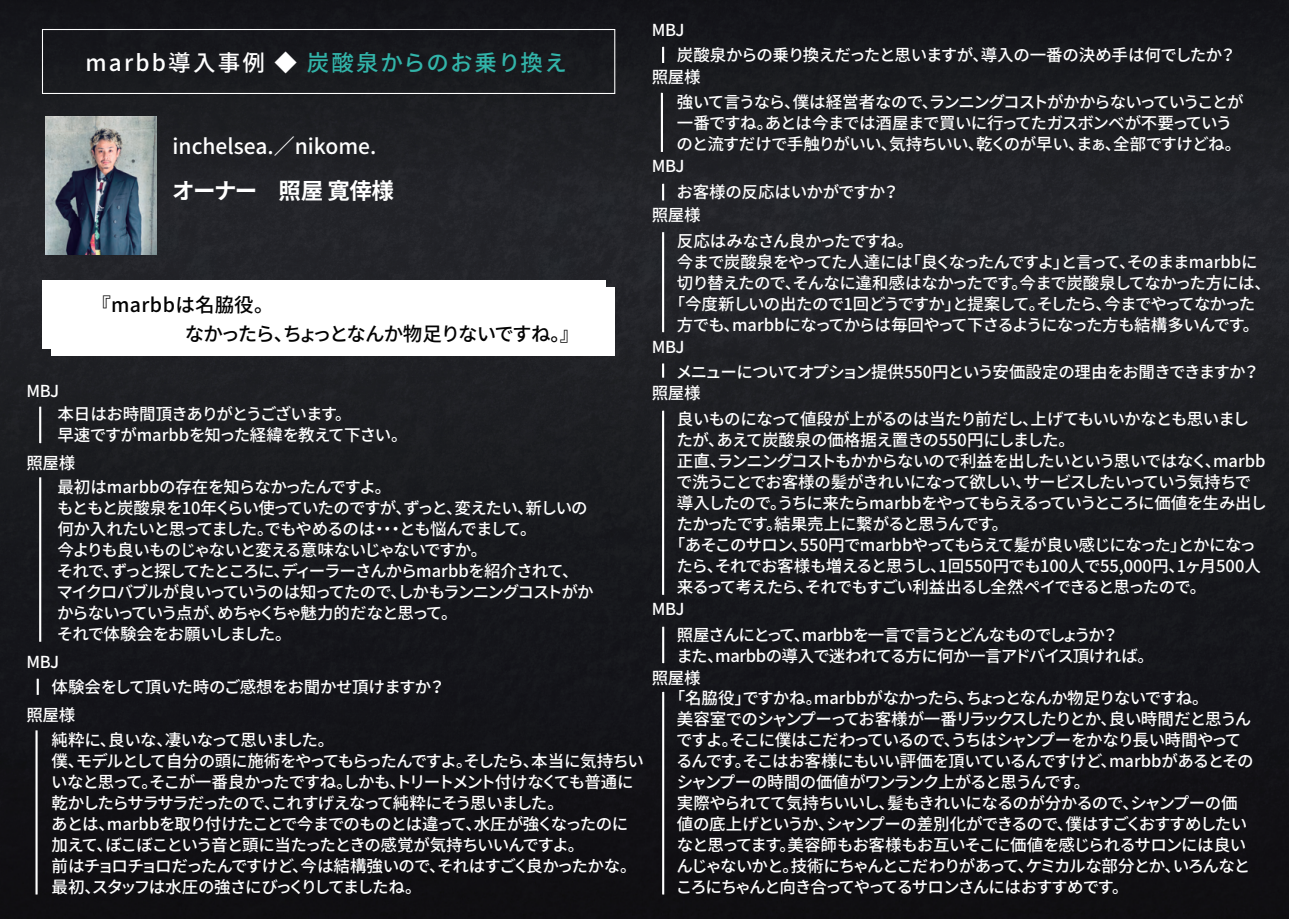
<style>
.page{position:relative;width:1289px;height:919px;background:#fff}
.page>*{position:absolute;margin:0;border:0;box-sizing:border-box;transform-origin:0 0}
.t1{font:500 22.5px "Noto Sans CJ Kjp";letter-spacing:.1em;color:#32b4a9}
.t2{font:700 22.5px "Noto Sans CJ Kjp";letter-spacing:-.04em;color:#fff}
.t3{font:500 21px "Noto Sans CJ Kjp";color:#fff}
.t4{font:500 19.5px "Noto Sans CJ Kjp";letter-spacing:-.095em;color:#030303}
.t5{font:500 16.5px/21px "Noto Sans CJ Kjp";letter-spacing:-.055em;color:#fff}
.t6{font:500 16.5px/25px "Noto Sans CJ Kjp";letter-spacing:-.075em;color:#fff}
.t7{font:500 16.5px/25px "Noto Sans CJ Kjp";letter-spacing:-.035em;color:#fff}
.t8{font:500 16.5px "Noto Sans CJ Kjp";letter-spacing:-.02em;color:#fff}
.t9{font:500 16.5px "Noto Sans CJ Kjp";letter-spacing:-.08em;color:#fff}
.t10{font:500 16.5px/28px "Noto Sans CJ Kjp";letter-spacing:-.025em;color:#fff}
.s1{color:#fff}
</style>
<div class="page">
<img style="left:0;top:0;width:1288px;height:918px">
<hr style="left:39px;top:406px;width:2px;height:37px;background:#fff">
<hr style="left:39px;top:477px;width:2px;height:164px;background:#fff">
<svg style="left:662px;top:47px;width:2px;height:16px"></svg>
<svg style="left:662px;top:184px;width:2px;height:16px"></svg>
<hr style="left:662px;top:232px;width:2px;height:100px;background:#fff">
<hr style="left:662px;top:626px;width:2px;height:37px;background:#fff">
<hr style="left:662px;top:692px;width:2px;height:202px;background:#fff">
<div style="left:42px;top:29px;width:573px;height:65px;border:1px solid #fff"></div>
<div style="left:42px;top:280px;width:563px;height:69px;background:#fff"></div>
<div style="left:52px;top:287px;width:562px;height:69px;background:#fff"></div>
<svg style="left:662px;top:363px;width:2px;height:14px"></svg>
<hr style="left:662px;top:410px;width:2px;height:184px;background:#fff">
<svg style="left:37px;top:678px;width:2px;height:16px"></svg>
<hr style="left:35px;top:730px;width:3px;height:164px;background:#fff">
<img style="left:45px;top:117px;width:112px;height:137px">
<hr style="left:661px;top:93px;width:2px;height:59px;background:#fff">
<h1 class="t1" style="left:85px;top:50px;width:483px"><span class="s1">marbb導入事例 ◆</span> 炭酸泉からのお乗り換え</h1>
<p class="t3" style="left:172px;top:134px;width:205px">inchelsea.／nikome.</p>
<h1 class="t2" style="left:172px;top:178px;width:223px">オーナー　照屋 寛倖様</h1>
<p class="t4" style="left:87px;top:322px;width:493px">　　　　　なかったら、ちょっとなんか物足りないですね。』</p>
<p class="t5" style="left:57px;top:380px;width:296px;line-height:23px;text-indent:-31px">MBJ<br>本日はお時間頂きありがとうございます。</p>
<p class="t10" style="left:26px;top:421px;width:382px;text-indent:31px">早速ですがmarbbを知った経緯を教えて下さい。照屋様</p>
<p class="t5" style="left:56px;top:477px;width:539px">最初はmarbbの存在を知らなかったんですよ。<br>もともと炭酸泉を10年くらい使っていたのですが、ずっと、変えたい、新しいの何か入れたいと思ってました。でもやめるのは・・・とも悩んでまして。<br>今よりも良いものじゃないと変える意味ないじゃないですか。<br>それで、ずっと探してたところに、ディーラーさんからmarbbを紹介されて、マイクロバブルが良いっていうのは知ってたので、しかもランニングコストがかからないっていう点が、めちゃくちゃ魅力的だなと思って。<br>それで体験会をお願いしました。</p>
<p class="t5" style="left:26px;top:651px;width:34px">MBJ</p>
<p class="t7" style="left:51px;top:702px;width:284px;text-indent:-25px">照屋様<br>純粋に、良いな、凄いなって思いました。</p>
<p class="t5" style="left:51px;top:750px;width:594px">僕、モデルとして自分の頭に施術をやってもらったんですよ。そしたら、本当に気持ちいいなと思って。そこが一番良かったですね。しかも、トリートメント付けなくても普通に乾かしたらサラサラだったので、これすげえなって純粋にそう思いました。<br>あとは、marbbを取り付けたことで今までのものとは違って、水圧が強くなったのに加えて、ぼこぼこという音と頭に当たったときの感覚が気持ちいいんですよ。<br>前はチョロチョロだったんですけど、今は結構強いので、それはすごく良かったかな。最初、スタッフは水圧の強さにびっくりしてましたね。</p>
<p class="t8" style="left:51px;top:677px;width:395px">体験会をして頂いた時のご感想をお聞かせ頂けますか？</p>
<p class="t5" style="left:651px;top:20px;width:34px">MBJ</p>
<p class="t7" style="left:677px;top:43px;width:561px">炭酸泉からの乗り換えだったと思いますが、導入の一番の決め手は何でしたか？</p>
<p class="t6" style="left:677px;top:65px;width:568px;text-indent:-25px">照屋様<br>強いて言うなら、僕は経営者なので、ランニングコストがかからないっていうことが</p>
<p class="t5" style="left:676px;top:113px;width:566px">一番ですね。あとは今までは酒屋まで買いに行ってたガスボンベが不要っていうのと流すだけで手触りがいい、気持ちいい、乾くのが早い、まぁ、全部ですけどね。</p>
<p class="t5" style="left:651px;top:156px;width:34px">MBJ</p>
<p class="t8" style="left:676px;top:183px;width:224px">お客様の反応はいかがですか？</p>
<p class="t5" style="left:651px;top:205px;width:50px">照屋様</p>
<p class="t7" style="left:677px;top:228px;width:238px">反応はみなさん良かったですね。</p>
<p class="t5" style="left:677px;top:251px;width:582px">今まで炭酸泉をやってた人達には「良くなったんですよ」と言って、そのままmarbbに</p>
<p class="t7" style="left:677px;top:270px;width:595px">切り替えたので、そんなに違和感はなかったです。今まで炭酸泉してなかった方には、</p>
<p class="t6" style="left:669px;top:291px;width:588px">「今度新しいの出たので1回どうですか」と提案して。そしたら、今までやってなかった</p>
<p class="t5" style="left:677px;top:314px;width:584px">方でも、marbbになってからは毎回やって下さるようになった方も結構多いんです。</p>
<p class="t5" style="left:651px;top:336px;width:34px">MBJ</p>
<p class="t5" style="left:676px;top:361px;width:585px">メニューについてオプション提供550円という安価設定の理由をお聞きできますか？</p>
<p class="t5" style="left:651px;top:383px;width:50px">照屋様</p>
<p class="t5" style="left:677px;top:409px;width:574px">良いものになって値段が上がるのは当たり前だし、上げてもいいかなとも思いまし</p>
<p class="t8" style="left:676px;top:431px;width:400px">たが、あえて炭酸泉の価格据え置きの550円にしました。</p>
<p class="t5" style="left:677px;top:451px;width:590px">正直、ランニングコストもかからないので利益を出したいという思いではなく、marbb</p>
<p class="t5" style="left:676px;top:472px;width:576px">で洗うことでお客様の髪がきれいになって欲しい、サービスしたいっていう気持ちで</p>
<p class="t9" style="left:677px;top:494px;width:591px">導入したので。うちに来たらmarbbをやってもらえるっていうところに価値を生み出し</p>
<p class="t5" style="left:676px;top:514px;width:333px">たかったです。結果売上に繋がると思うんです。</p>
<p class="t5" style="left:669px;top:535px;width:588px">「あそこのサロン、550円でmarbbやってもらえて髪が良い感じになった」とかになっ</p>
<p class="t8" style="left:676px;top:557px;width:586px">たら、それでお客様も増えると思うし、1回550円でも100人で55,000円、1ヶ月500人</p>
<p class="t6" style="left:677px;top:575px;width:531px">来るって考えたら、それでもすごい利益出るし全然ペイできると思ったので。</p>
<p class="t5" style="left:651px;top:599px;width:34px">MBJ</p>
<p class="t5" style="left:676px;top:624px;width:479px">照屋さんにとって、marbbを一言で言うとどんなものでしょうか？<br>また、marbbの導入で迷われてる方に何か一言アドバイス頂ければ。</p>
<p class="t5" style="left:651px;top:667px;width:50px">照屋様</p>
<p class="t5" style="left:675px;top:687px;width:579px;text-indent:-7px">「名脇役」ですかね。marbbがなかったら、ちょっとなんか物足りないですね。<br>美容室でのシャンプーってお客様が一番リラックスしたりとか、良い時間だと思うんですよ。そこに僕はこだわっているので、うちはシャンプーをかなり長い時間やってるんです。そこはお客様にもいい評価を頂いているんですけど、marbbがあるとそのシャンプーの時間の価値がワンランク上がると思うんです。<br>実際やられてて気持ちいいし、髪もきれいになるのが分かるので、シャンプーの価値の底上げというか、シャンプーの差別化ができるので、僕はすごくおすすめしたいなと思ってます。美容師もお客様もお互いそこに価値を感じられるサロンには良いんじゃないかと。技術にちゃんとこだわりがあって、ケミカルな部分とか、いろんなところにちゃんと向き合ってやってるサロンさんにはおすすめです。</p>
</div>
